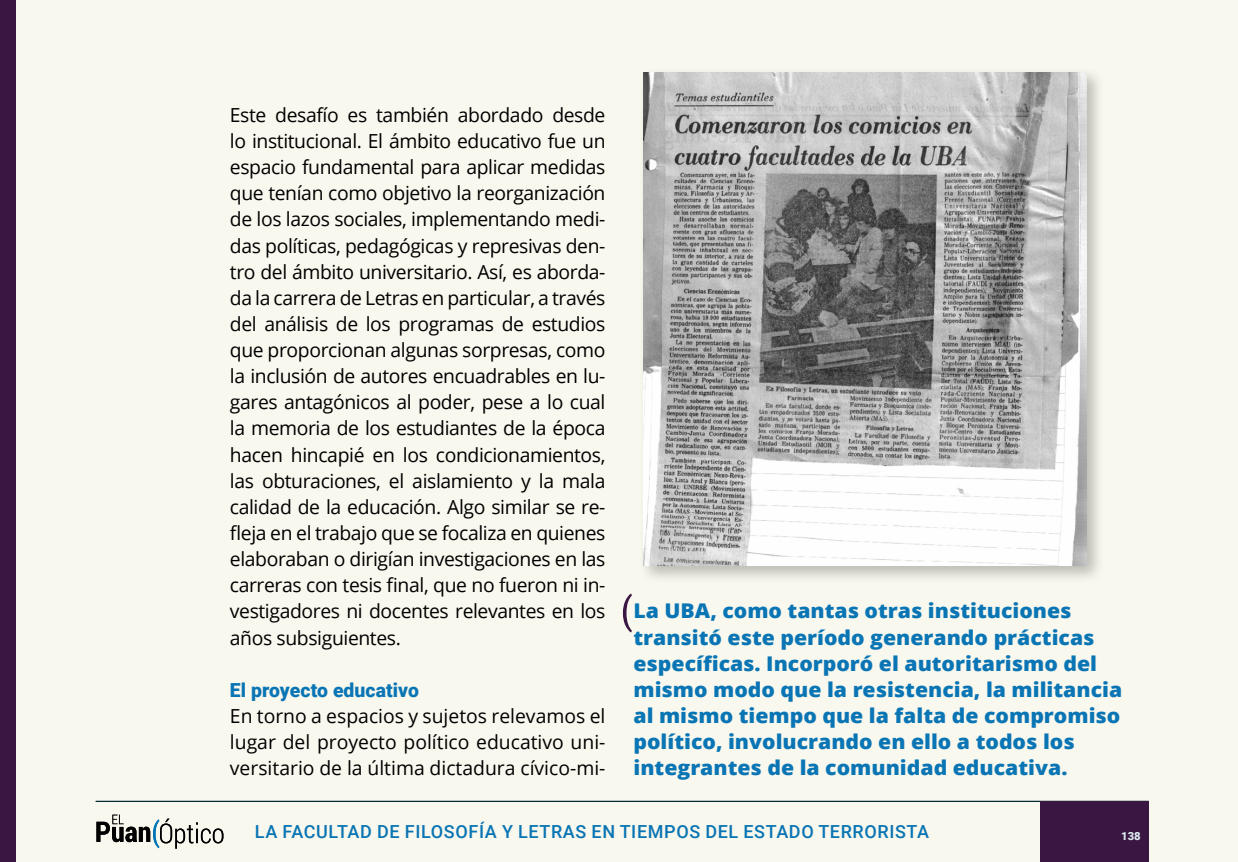
<style>
.page{position:relative;width:1238px;height:862px;background:#fff}
.page>*{position:absolute;margin:0;border:0;box-sizing:border-box;transform-origin:0 0}
.t1{font:800 20.25px/26.1px "Open Sans";color:#0a75b4;scale:1.05 1}
.t2{font:19.35px/26.1px "Open Sans";letter-spacing:-.01em;color:#000;text-align:justify}
.t3{font:900 19.35px "Roboto";letter-spacing:.005em;color:#0a75b4}
.t4{font:500 18px "Roboto";letter-spacing:.035em;color:#0a75b4}
.t5{font:900 11.25px "Roboto";color:#dbe9ee}
</style>
<div class="page">
<div style="left:0;top:0;width:1237px;height:861px;background:#f9f8ee"></div>
<hr style="left:96px;top:800px;width:1052px;height:1px;background:#002732">
<svg style="left:96px;top:814px;width:127px;height:34px"></svg>
<div style="left:0;top:0;width:16px;height:861px;background:#3a1642"></div>
<div style="left:1039px;top:800px;width:109px;height:61px;background:#3a1642"></div>
<svg style="left:623px;top:593px;width:9px;height:39px"></svg>
<div style="left:638px;top:67px;width:467px;height:517px;background:#000;opacity:.25"></div>
<img style="left:643px;top:72px;width:443px;height:493px">
<p class="t2" style="left:230px;top:101px;width:377px">Este desafío es también abordado desde lo institucional. El ámbito educativo fue un espacio fundamental para aplicar medidas que tenían como objetivo la reorganización de los lazos sociales, implementando medi&shy;das políticas, pedagógicas y represivas den&shy;tro del ámbito universitario. Así, es aborda&shy;da la carrera de Letras en particular, a través del análisis de los programas de estudios que proporcionan algunas sorpresas, como la inclusión de autores encuadrables en lu&shy;gares antagónicos al poder, pese a lo cual la memoria de los estudiantes de la época hacen hincapié en los condicionamientos, las obturaciones, el aislamiento y la mala calidad de la educación. Algo similar se re&shy;fleja en el trabajo que se focaliza en quienes elaboraban o dirigían investigaciones en las carreras con tesis final, que no fueron ni in&shy;vestigadores ni docentes relevantes en los años subsiguientes.</p>
<p class="t3" style="left:230px;top:676px;width:191px">El proyecto educativo</p>
<p class="t2" style="left:230px;top:702px;width:377px">En torno a espacios y sujetos relevamos el lugar del proyecto político educativo uni&shy;versitario de la última dictadura cívico-mi-</p>
<p class="t1" style="left:633px;top:596px;width:467px">La UBA, como tantas otras instituciones transitó este período generando prácticas específicas. Incorporó el autoritarismo del mismo modo que la resistencia, la militancia al mismo tiempo que la falta de compromiso político, involucrando en ello a todos los integrantes de la comunidad educativa.</p>
<p class="t4" style="left:255px;top:818px;width:675px">LA FACULTAD DE FILOSOFÍA Y LETRAS EN TIEMPOS DEL ESTADO TERRORISTA</p>
<p class="t5" style="left:1121px;top:827px;width:21px">138</p>
</div>
